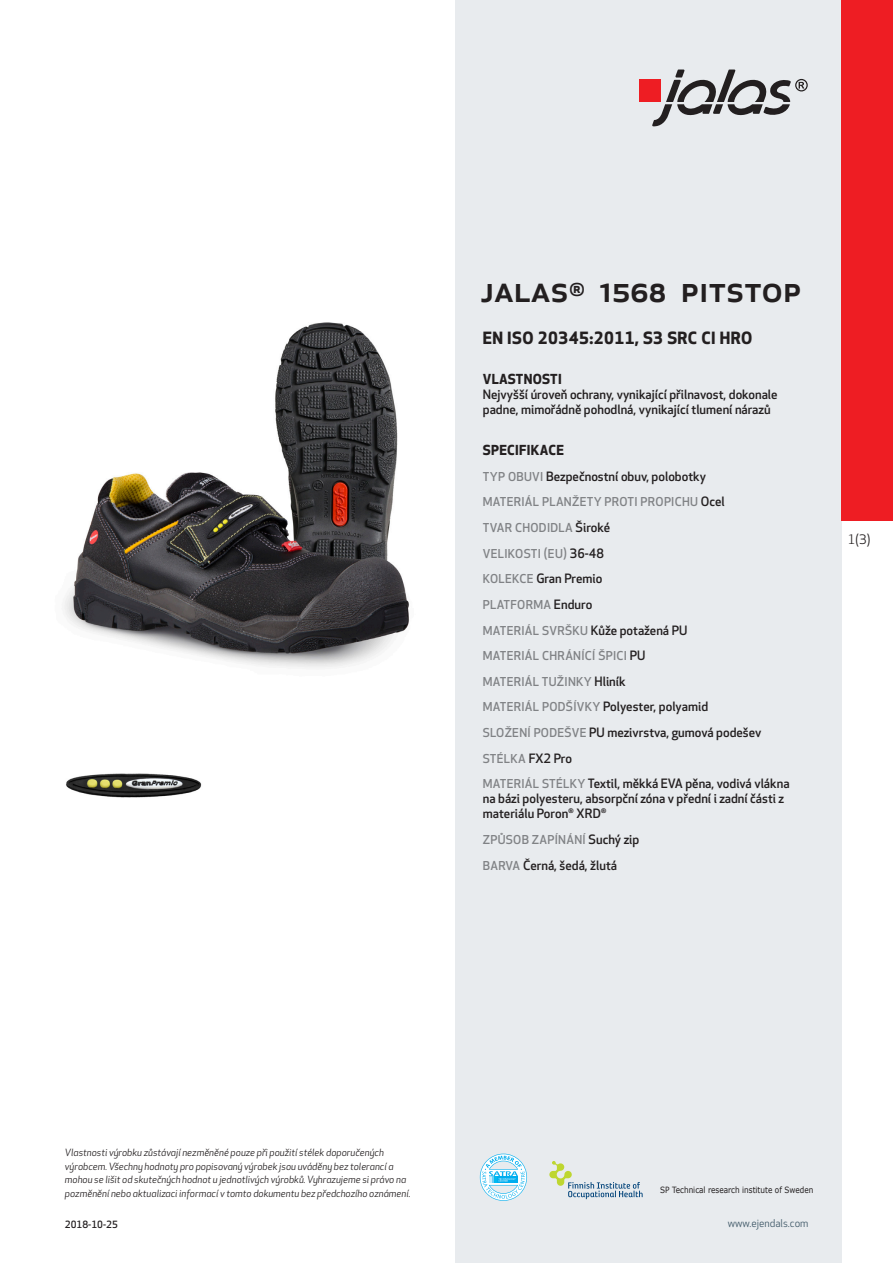
<style>
.page{position:relative;width:893px;height:1263px;background:#fff}
.page>*{position:absolute;margin:0;border:0;box-sizing:border-box;transform-origin:0 0}
.prodname{font:500 36px "Apex New";color:#231f20}
.Funktion_body{font:700 16.5px "Apex New";letter-spacing:.025em;color:#231f20}
.Funktion_body-2{font:700 13.5px "Apex New";letter-spacing:.025em;color:#231f20}
.t1{font:12.75px "Apex New";color:#231f20}
.Funktion_body-3{font:500 12.6px/15px "Apex New";color:#231f20}
.Funktion_body-4{font:500 12px "Apex New";letter-spacing:.025em;color:#808285}
.t2{font:10.5px "Apex New";color:#405968}
.t3{font:italic 9.75px/13.5px "Apex New";color:#231f20}
.Sidfot_datum{font:500 9.75px "Apex New";color:#231f20}
.t4{font:8.55px "Verdana";color:#231f20;scale:.85 1}
.s1{font-size:12px;color:#808285}
.s2{font-size:12.6px;color:#231f20}
</style>
<div class="page">
<div style="left:455px;top:0;width:387px;height:1263px;background:#e8ebee"></div>
<svg style="left:549px;top:1161px;width:94px;height:38px"></svg>
<svg style="left:480px;top:1154px;width:47px;height:47px"></svg>
<div style="left:639px;top:80px;width:22px;height:22px;background:#ee1d23"></div>
<svg style="left:652px;top:70px;width:156px;height:56px"></svg>
<div style="left:842px;top:0;width:51px;height:520px;background:#ee1d23"></div>
<img style="left:64px;top:323px;width:345px;height:345px">
<img style="left:66px;top:773px;width:136px;height:25px">
<p class="prodname" style="left:480px;top:265px;width:319px">JALAS<sup>®</sup> 1568 Pitstop</p>
<p class="Funktion_body" style="left:483px;top:326px;width:271px">EN ISO 20345:2011, S3 SRC CI HRO</p>
<p class="Funktion_body-2" style="left:483px;top:370px;width:80px">VLASTNOSTI</p>
<p class="Funktion_body-3" style="left:483px;top:387px;width:296px">Nejvyšší úroveň ochrany, vynikající přilnavost, dokonale padne, mimořádně pohodlná, vynikající tlumení nárazů</p>
<p class="Funktion_body-2" style="left:483px;top:440px;width:83px">SPECIFIKACE</p>
<p class="Funktion_body-3" style="left:483px;top:468px;width:225px"><span class="s1">TYP OBUVI</span> Bezpečnostní obuv, polobotky</p>
<p class="Funktion_body-4" style="left:483px;top:494px;width:243px">MATERIÁL PLANŽETY PROTI PROPICHU <span class="s2">Ocel</span></p>
<p class="Funktion_body-4" style="left:483px;top:520px;width:129px">TVAR CHODIDLA <span class="s2">Široké</span></p>
<p class="Funktion_body-4" style="left:483px;top:545px;width:123px">VELIKOSTI (EU) <span class="s2">36-48</span></p>
<p class="Funktion_body-3" style="left:483px;top:571px;width:121px"><span class="s1">KOLEKCE</span> Gran Premio</p>
<p class="Funktion_body-4" style="left:483px;top:596px;width:111px">PLATFORMA <span class="s2">Enduro</span></p>
<p class="Funktion_body-4" style="left:483px;top:622px;width:206px">MATERIÁL SVRŠKU <span class="s2">Kůže potažená PU</span></p>
<p class="Funktion_body-4" style="left:483px;top:648px;width:164px">MATERIÁL CHRÁNÍCÍ ŠPICI <span class="s2">PU</span></p>
<p class="Funktion_body-4" style="left:483px;top:673px;width:144px">MATERIÁL TUŽINKY <span class="s2">Hliník</span></p>
<p class="Funktion_body-3" style="left:483px;top:699px;width:227px"><span class="s1">MATERIÁL PODŠÍVKY</span> Polyester, polyamid</p>
<p class="Funktion_body-3" style="left:483px;top:725px;width:280px"><span class="s1">SLOŽENÍ PODEŠVE</span> PU mezivrstva, gumová podešev</p>
<p class="Funktion_body-4" style="left:483px;top:750px;width:91px">STÉLKA <span class="s2">FX2 Pro</span></p>
<p class="Funktion_body-3" style="left:483px;top:776px;width:308px"><span class="s1">MATERIÁL STÉLKY</span> Textil, měkká EVA pěna, vodivá vlákna na bázi polyesteru, absorpční zóna v přední i zadní části z materiálu Poron<sup>®</sup> XRD<sup>®</sup></p>
<p class="Funktion_body-4" style="left:483px;top:831px;width:158px">ZPŮSOB ZAPÍNÁNÍ <span class="s2">Suchý zip</span></p>
<p class="Funktion_body-3" style="left:483px;top:857px;width:136px"><span class="s1">BARVA</span> Černá, šedá, žlutá</p>
<p class="t1" style="left:848px;top:531px;width:24px">1(3)</p>
<p class="t3" style="left:65px;top:1146px;width:347px">Vlastnosti výrobku zůstávají nezměněné pouze při použití stélek doporučených výrobcem. Všechny hodnoty pro popisovaný výrobek jsou uváděny bez tolerancí a mohou se lišit od skutečných hodnot u jednotlivých výrobků. Vyhrazujeme si právo na pozměnění nebo aktualizaci informací v tomto dokumentu bez předchozího oznámení.</p>
<p class="Sidfot_datum" style="left:65px;top:1218px;width:54px">2018-10-25</p>
<p class="t4" style="left:660px;top:1184px;width:182px">SP Technical research institute of Sweden</p>
<p class="t2" style="left:728px;top:1217px;width:82px">www.ejendals.com</p>
</div>
